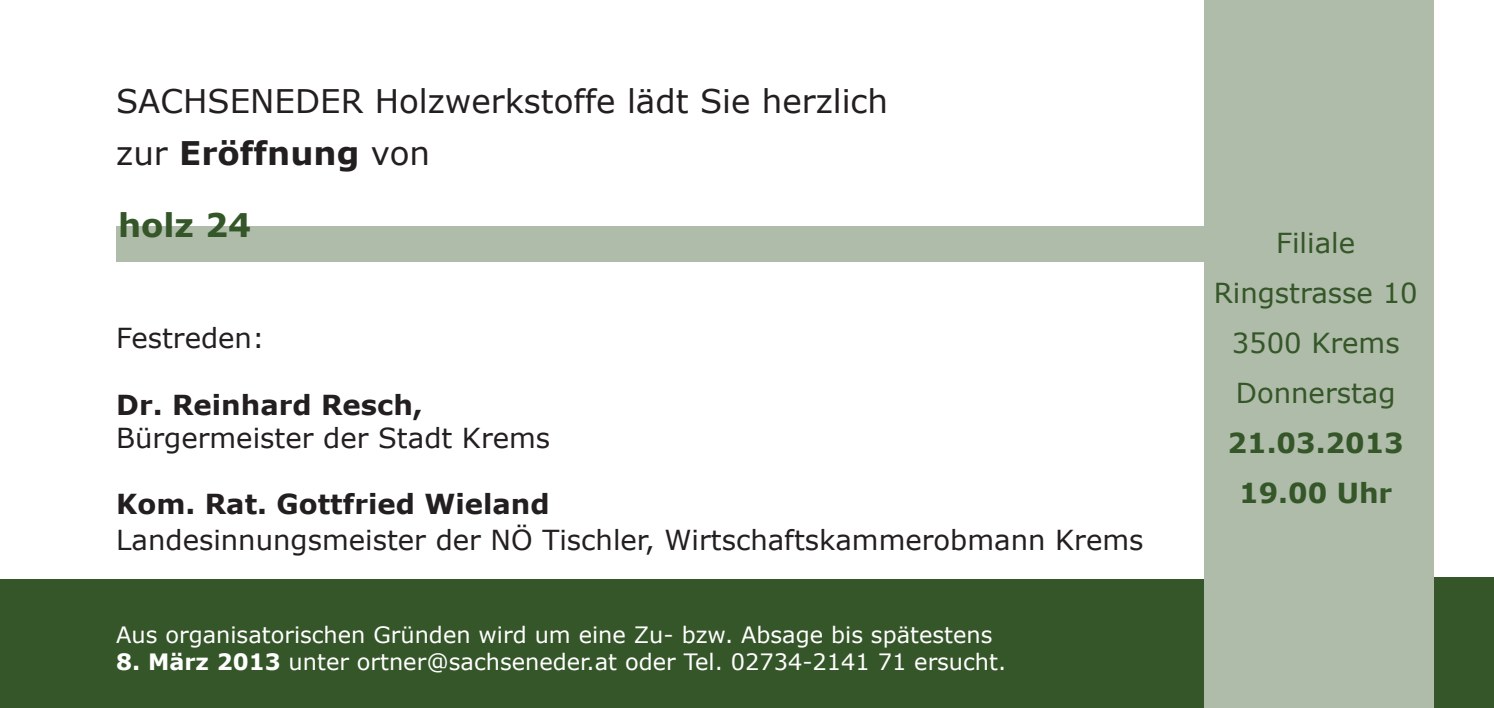
<style>
.page{position:relative;width:1494px;height:708px;background:#fff}
.page>*{position:absolute;margin:0;border:0;box-sizing:border-box;transform-origin:0 0}
.t1{font:32.5px "Verdana";color:#231f20}
.t2{font:700 32.5px "Verdana";color:#231f20}
.t3{font:700 32.5px "Verdana";color:#355628}
.t4{font:27.5px "Verdana";color:#231f20}
.t5{font:700 27.5px "Verdana";color:#231f20}
.t6{font:27.5px "Verdana";color:#355628}
.t7{font:700 27.5px "Verdana";color:#355628}
.t8{font:22.5px "Verdana";color:#fff}
.s1{font-weight:400}
.s2{font-weight:700}
.s3{font-size:27px}
</style>
<div class="page">
<hr style="left:0;top:579px;width:3px;height:128px;background:#355628">
<div style="left:1204px;top:0;width:230px;height:707px;background:#aebca9"></div>
<div style="left:3px;top:579px;width:1201px;height:128px;background:#355628"></div>
<div style="left:116px;top:226px;width:1088px;height:36px;background:#aebca9"></div>
<div style="left:1434px;top:577px;width:60px;height:130px;background:#355628"></div>
<p class="t1" style="left:116px;top:80px;width:773px">SACHSENEDER Holzwerkstoffe lädt Sie herzlich</p>
<p class="t2" style="left:116px;top:133px;width:315px"><span class="s1">zur</span> Eröffnung <span class="s1">von</span></p>
<p class="t3" style="left:118px;top:205px;width:135px">holz 24</p>
<p class="t4" style="left:116px;top:321px;width:150px">Festreden:</p>
<p class="t5" style="left:116px;top:387px;width:308px">Dr. Reinhard Resch,</p>
<p class="t4" style="left:116px;top:420px;width:435px">Bürgermeister der Stadt Krems</p>
<p class="t5" style="left:116px;top:486px;width:435px">Kom. Rat. Gottfried Wieland</p>
<p class="t4" style="left:116px;top:522px;width:1029px">Landesinnungsmeister der NÖ Tischler, Wirtschaftskammerobmann Krems</p>
<p class="t8" style="left:116px;top:619px;width:878px">Aus organisatorischen Gründen wird um eine Zu- bzw. Absage bis spätestens</p>
<p class="t8" style="left:116px;top:646px;width:891px"><span class="s2">8. März 2013</span> unter ortner@sachseneder.at oder Tel. 02734-2141 71 ersucht.</p>
<p class="t6" style="left:1276px;top:225px;width:80px">Filiale</p>
<p class="t6" style="left:1214px;top:275px;width:205px">Ringstrasse 10</p>
<p class="t6" style="left:1232px;top:325px;width:169px">3500 Krems</p>
<p class="t6" style="left:1236px;top:375px;width:161px">Donnerstag</p>
<p class="t7" style="left:1228px;top:425px;width:178px">21.03.2013</p>
<p class="t7" style="left:1239px;top:475px;width:155px">19.00 Uh<span class="s3">r</span></p>
</div>
